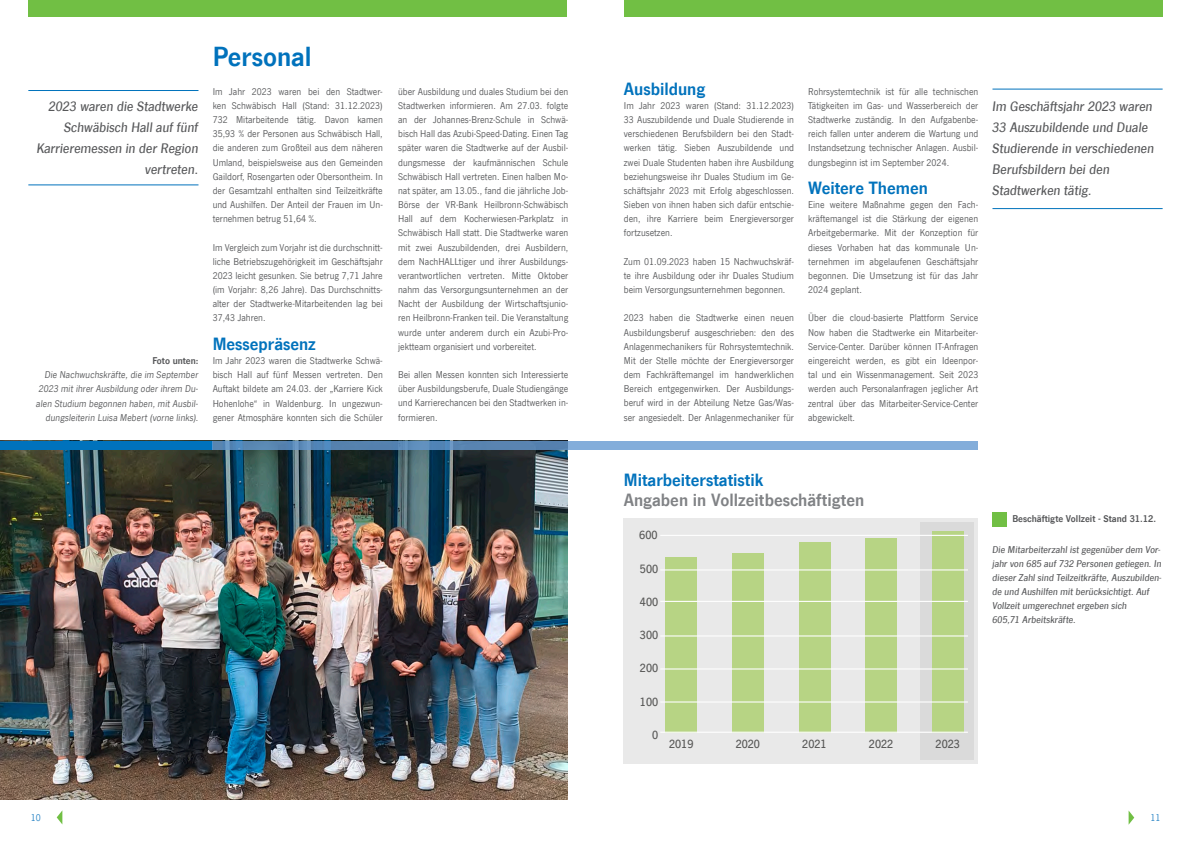
<style>
.page{position:relative;width:1191px;height:842px;background:#fff}
.page>*{position:absolute;margin:0;border:0;box-sizing:border-box;transform-origin:0 0}
.t1{font:700 28px "News Gothic Com";color:#0072bc}
.t2{font:700 18px "News Gothic Com";color:#0072bc}
.t3{font:700 18px "News Gothic Com";color:#808285}
.t4{font:italic 500 14px/21px "News Gothic Com";color:#57585a;text-align:right}
.t5{font:500 12.2px "News Gothic Com";color:#575756}
.t6{font:10px/14.2px "News Gothic Com";color:#57585a;text-align:justify}
.t7{font:italic 500 10px/14px "News Gothic Com";letter-spacing:.005em;color:#57585a}
.t8{font:italic 10px/14.2px "News Gothic Com";letter-spacing:.005em;color:#57585a;text-align:right}
.t9{font:700 10px "News Gothic Com";color:#57585a}
.t10{font:10px "News Gothic Com";color:#2783c5}
</style>
<div class="page">
<div style="left:28px;top:0;width:539px;height:17px;background:#71bf44"></div>
<div style="left:624px;top:0;width:538px;height:17px;background:#71bf44"></div>
<svg style="left:57px;top:811px;width:5px;height:13px"></svg>
<svg style="left:1128px;top:810px;width:6px;height:15px"></svg>
<img style="left:0;top:449px;width:567px;height:350px">
<div style="left:0;top:441px;width:213px;height:8px;background:#0072bc"></div>
<hr style="left:28px;top:90px;width:170px;height:1px;background:#0072bc">
<hr style="left:992px;top:89px;width:170px;height:1px;background:#0072bc">
<hr style="left:28px;top:184px;width:170px;height:1px;background:#0072bc">
<hr style="left:992px;top:208px;width:170px;height:1px;background:#0072bc">
<div style="left:623px;top:518px;width:355px;height:246px;background:#e9e9e9"></div>
<div style="left:920px;top:522px;width:53px;height:238px;background:#dadada"></div>
<div style="left:665px;top:558px;width:32px;height:175px;background:#b7d484"></div>
<div style="left:732px;top:554px;width:32px;height:179px;background:#b7d484"></div>
<div style="left:798px;top:542px;width:32px;height:191px;background:#b7d484"></div>
<div style="left:865px;top:539px;width:32px;height:194px;background:#b7d484"></div>
<div style="left:931px;top:531px;width:32px;height:202px;background:#b7d484"></div>
<hr style="left:660px;top:701px;width:308px;height:1px;background:#fff">
<hr style="left:660px;top:601px;width:308px;height:1px;background:#fff">
<hr style="left:660px;top:569px;width:308px;height:1px;background:#fff">
<hr style="left:660px;top:732px;width:308px;height:1px;background:#fff">
<hr style="left:660px;top:635px;width:308px;height:1px;background:#fff">
<hr style="left:660px;top:668px;width:308px;height:1px;background:#fff">
<hr style="left:660px;top:535px;width:308px;height:1px;background:#fff">
<div style="left:992px;top:512px;width:14px;height:14px;background:#71bf44"></div>
<svg style="left:213px;top:441px;width:765px;height:8px;fill:#83adda"></svg>
<h1 class="t1" style="left:213px;top:41px;width:101px">Personal</h1>
<h2 class="t2" style="left:624px;top:79px;width:83px">Ausbildung</h2>
<p class="t6" style="left:624px;top:98px;width:172px">Im Jahr 2023 waren (Stand: 31.12.2023)<br>33 Auszubildende und Duale Studierende in verschiedenen Berufsbildern bei den Stadt&shy;werken tätig. Sieben Auszubildende und zwei Duale Studenten haben ihre Ausbildung beziehungsweise ihr Duales Studium im Ge&shy;schäftsjahr 2023 mit Erfolg abgeschlossen.<br>Sieben von ihnen haben sich dafür entschie&shy;den, ihre Karriere beim Energieversorger fortzusetzen.</p>
<p class="t6" style="left:624px;top:254px;width:172px">Zum 01.09.2023 haben 15 Nachwuchskräf&shy;te ihre Ausbildung oder ihr Duales Studium beim Versorgungsunternehmen begonnen.</p>
<p class="t6" style="left:624px;top:311px;width:172px">2023 haben die Stadtwerke einen neuen Ausbildungsberuf ausgeschrieben: den des Anlagenmechanikers für Rohrsystemtechnik.<br>Mit der Stelle möchte der Energieversorger dem Fachkräftemangel im handwerklichen Bereich entgegenwirken. Der Ausbildungs&shy;beruf wird in der Abteilung Netze Gas/Was&shy;ser angesiedelt. Der Anlagenmechaniker für</p>
<p class="t6" style="left:808px;top:84px;width:172px">Rohrsystemtechnik ist für alle technischen Tätigkeiten im Gas- und Wasserbereich der Stadtwerke zuständig. In den Aufgabenbe&shy;reich fallen unter anderem die Wartung und Instandsetzung technischer Anlagen. Ausbil&shy;dungsbeginn ist im September 2024.</p>
<h2 class="t2" style="left:808px;top:178px;width:121px">Weitere Themen</h2>
<p class="t6" style="left:808px;top:198px;width:172px">Eine weitere Maßnahme gegen den Fach&shy;kräftemangel ist die Stärkung der eigenen Arbeitgebermarke. Mit der Konzeption für dieses Vorhaben hat das kommunale Un&shy;ternehmen im abgelaufenen Geschäftsjahr begonnen. Die Umsetzung ist für das Jahr 2024 geplant.</p>
<p class="t6" style="left:808px;top:311px;width:172px">Über die cloud-basierte Plattform Service Now haben die Stadtwerke ein Mitarbeiter-Service-Center. Darüber können IT-Anfragen eingereicht werden, es gibt ein Ideenpor&shy;tal und ein Wissenmanagement. Seit 2023 werden auch Personalanfragen jeglicher Art zentral über das Mitarbeiter-Service-Center abgewickelt.</p>
<p class="t6" style="left:398px;top:84px;width:172px">über Ausbildung und duales Studium bei den Stadtwerken informieren. Am 27.03. folgte an der Johannes-Brenz-Schule in Schwä&shy;bisch Hall das Azubi-Speed-Dating. Einen Tag später waren die Stadtwerke auf der Ausbil&shy;dungsmesse der kaufmännischen Schule Schwäbisch Hall vertreten. Einen halben Mo&shy;nat später, am 13.05., fand die jährliche Job-Börse der VR-Bank Heilbronn-Schwäbisch Hall auf dem Kocherwiesen-Parkplatz in Schwäbisch Hall statt. Die Stadtwerke waren mit zwei Auszubildenden, drei Ausbildern, dem NachHALLtiger und ihrer Ausbildungs&shy;verantwortlichen vertreten. Mitte Oktober nahm das Versorgungsunternehmen an der Nacht der Ausbildung der Wirtschaftsjunio&shy;ren Heilbronn-Franken teil. Die Veranstaltung wurde unter anderem durch ein Azubi-Pro&shy;jektteam organisiert und vorbereitet.</p>
<p class="t6" style="left:398px;top:368px;width:172px">Bei allen Messen konnten sich Interessierte über Ausbildungsberufe, Duale Studiengänge und Karrierechancen bei den Stadtwerken in&shy;formieren.</p>
<p class="t6" style="left:213px;top:84px;width:172px">Im Jahr 2023 waren bei den Stadtwer&shy;ken Schwäbisch Hall (Stand: 31.12.2023)<br>732 Mitarbeitende tätig. Davon kamen 35,93 % der Personen aus Schwäbisch Hall, die anderen zum Großteil aus dem näheren Umland, beispielsweise aus den Gemeinden Gaildorf, Rosengarten oder Obersontheim. In der Gesamtzahl enthalten sind Teilzeitkräfte und Aushilfen. Der Anteil der Frauen im Un&shy;ternehmen betrug 51,64 %.</p>
<p class="t6" style="left:213px;top:240px;width:172px">Im Vergleich zum Vorjahr ist die durchschnitt&shy;liche Betriebszugehörigkeit im Geschäftsjahr 2023 leicht gesunken. Sie betrug 7,71 Jahre (im Vorjahr: 8,26 Jahre). Das Durchschnitts&shy;alter der Stadtwerke-Mitarbeitenden lag bei 37,43 Jahren.</p>
<h2 class="t2" style="left:213px;top:334px;width:105px">Messepräsenz</h2>
<p class="t6" style="left:213px;top:354px;width:172px">Im Jahr 2023 waren die Stadtwerke Schwä&shy;bisch Hall auf fünf Messen vertreten. Den Auftakt bildete am 24.03. der „Karriere Kick Hohenlohe“ in Waldenburg. In ungezwun&shy;gener Atmosphäre konnten sich die Schüler</p>
<h3 class="t4" style="left:37px;top:96px;width:163px">2023 waren die Stadtwerke<br>Schwäbisch Hall auf fünf<br>Karrieremessen in der Region vertreten.</h3>
<h3 class="t4" style="left:992px;top:96px;width:163px;text-align:left">Im Geschäftsjahr 2023 waren<br>33 Auszubildende und Duale<br>Studierende in verschiedenen<br>Berufsbildern bei den<br>Stadtwerken tätig.</h3>
<p class="t9" style="left:152px;top:355px;width:48px">Foto unten:</p>
<p class="t8" style="left:36px;top:368px;width:164px">Die Nachwuchskräfte, die im September 2023 mit ihrer Ausbildung oder ihrem Du&shy;alen Studium begonnen haben, mit Ausbil&shy;dungsleiterin Luisa Mebert (vorne links).</p>
<h2 class="t2" style="left:624px;top:470px;width:141px">Mitarbeiterstatistik</h2>
<h2 class="t3" style="left:624px;top:490px;width:242px">Angaben in Vollzeitbeschäftigten</h2>
<p class="t5" style="left:639px;top:528px;width:20px">600</p>
<p class="t5" style="left:640px;top:562px;width:20px">500</p>
<p class="t5" style="left:640px;top:595px;width:20px">400</p>
<p class="t5" style="left:640px;top:628px;width:20px">300</p>
<p class="t5" style="left:640px;top:661px;width:20px">200</p>
<p class="t5" style="left:640px;top:695px;width:20px">100</p>
<p class="t5" style="left:652px;top:728px;width:8px">0</p>
<p class="t5" style="left:669px;top:737px;width:26px">2019</p>
<p class="t5" style="left:735px;top:737px;width:26px">2020</p>
<p class="t5" style="left:802px;top:737px;width:26px">2021</p>
<p class="t5" style="left:869px;top:737px;width:26px">2022</p>
<p class="t5" style="left:935px;top:737px;width:26px">2023</p>
<p class="t9" style="left:1012px;top:513px;width:145px">Beschäftigte Vollzeit - Stand 31.12.</p>
<p class="t7" style="left:992px;top:542px;width:171px">Die Mitarbeiterzahl ist gegenüber dem Vor&shy;jahr von 685 auf 732 Personen getiegen. In dieser Zahl sind Teilzeitkräfte, Auszubilden&shy;de und Aushilfen mit berücksichtigt. Auf Vollzeit umgerechnet ergeben sich<br>605,71 Arbeitskräfte.</p>
<p class="t10" style="left:31px;top:812px;width:11px">10</p>
<p class="t10" style="left:1150px;top:812px;width:11px">11</p>
</div>
